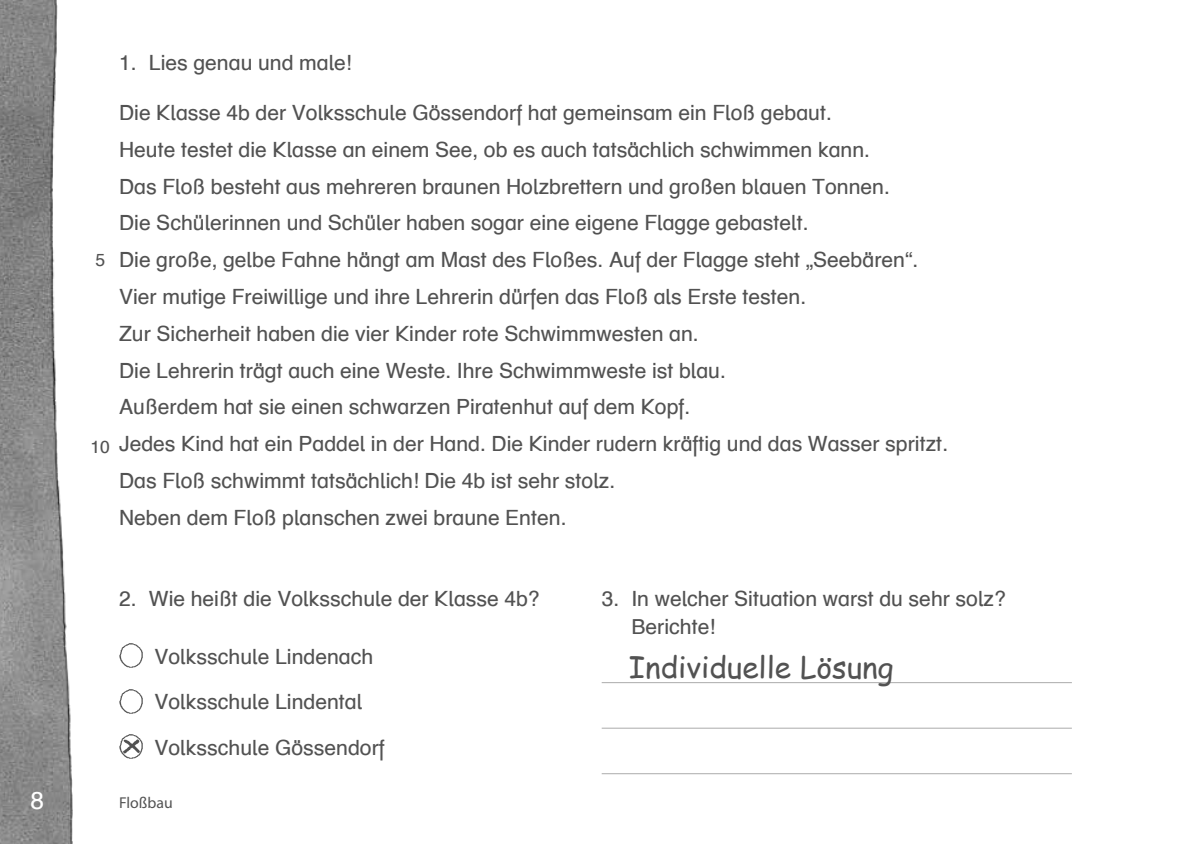
<style>
.page{position:relative;width:1191px;height:844px;background:#fff}
.page>*{position:absolute;margin:0;border:0;box-sizing:border-box;transform-origin:0 0}
.t1{font:29.75px "Comic Sans MSOE";color:#525252}
.t2{font:24.5px "Schulbuch Nord OE Roman";color:#fff}
.t3{font:21px/36.8px "Schulbuch Nord OE Roman";color:#525252}
.t4{font:17.5px "Schulbuch Nord OE Roman";color:#525252}
.t5{font:15.75px "Myriad Pro";color:#525252}
</style>
<div class="page">
<img style="left:0;top:0;width:73px;height:843px">
<hr style="left:601px;top:682px;width:470px;height:1px;background:#ababab">
<hr style="left:601px;top:727px;width:470px;height:1px;background:#ababab">
<hr style="left:601px;top:773px;width:470px;height:1px;background:#ababab">
<img style="left:119px;top:643px;width:24px;height:25px">
<img style="left:119px;top:689px;width:24px;height:24px">
<img style="left:119px;top:734px;width:24px;height:25px">
<p class="t3" style="left:119px;top:44px;width:234px">1. Lies genau und male!</p>
<p class="t4" style="left:95px;top:249px;width:11px">5</p>
<p class="t4" style="left:90px;top:435px;width:21px">10</p>
<p class="t3" style="left:119px;top:94px;width:830px">Die Klasse 4b der Volksschule Gössendorf hat gemeinsam ein Floß gebaut.<br>Heute testet die Klasse an einem See, ob es auch tatsächlich schwimmen kann.<br>Das Floß besteht aus mehreren braunen Holzbrettern und großen blauen Tonnen.<br>Die Schülerinnen und Schüler haben sogar eine eigene Flagge gebastelt.<br>Die große, gelbe Fahne hängt am Mast des Floßes. Auf der Flagge steht „Seebären“.<br>Vier mutige Freiwillige und ihre Lehrerin dürfen das Floß als Erste testen.<br>Zur Sicherheit haben die vier Kinder rote Schwimmwesten an.<br>Die Lehrerin trägt auch eine Weste. Ihre Schwimmweste ist blau.<br>Außerdem hat sie einen schwarzen Piratenhut auf dem Kopf.<br>Jedes Kind hat ein Paddel in der Hand. Die Kinder rudern kräftig und das Wasser spritzt.<br>Das Floß schwimmt tatsächlich! Die 4b ist sehr stolz.<br>Neben dem Floß planschen zwei braune Enten.</p>
<p class="t3" style="left:119px;top:580px;width:422px">2. Wie heißt die Volksschule der Klasse 4b?</p>
<p class="t3" style="left:631px;top:584px;width:376px;line-height:28px;text-indent:-30px">3. In welcher Situation warst du sehr solz?<br>Berichte!</p>
<p class="t3" style="left:154px;top:633px;width:232px;line-height:45.5px">Volksschule Lindenach<br>Volksschule Lindental<br>Volksschule Gössendorf</p>
<h1 class="t1" style="left:629px;top:645px;width:266px">Individuelle Lösung</h1>
<p class="t2" style="left:30px;top:784px;width:15px">8</p>
<p class="t5" style="left:119px;top:792px;width:55px">Floßbau</p>
</div>
